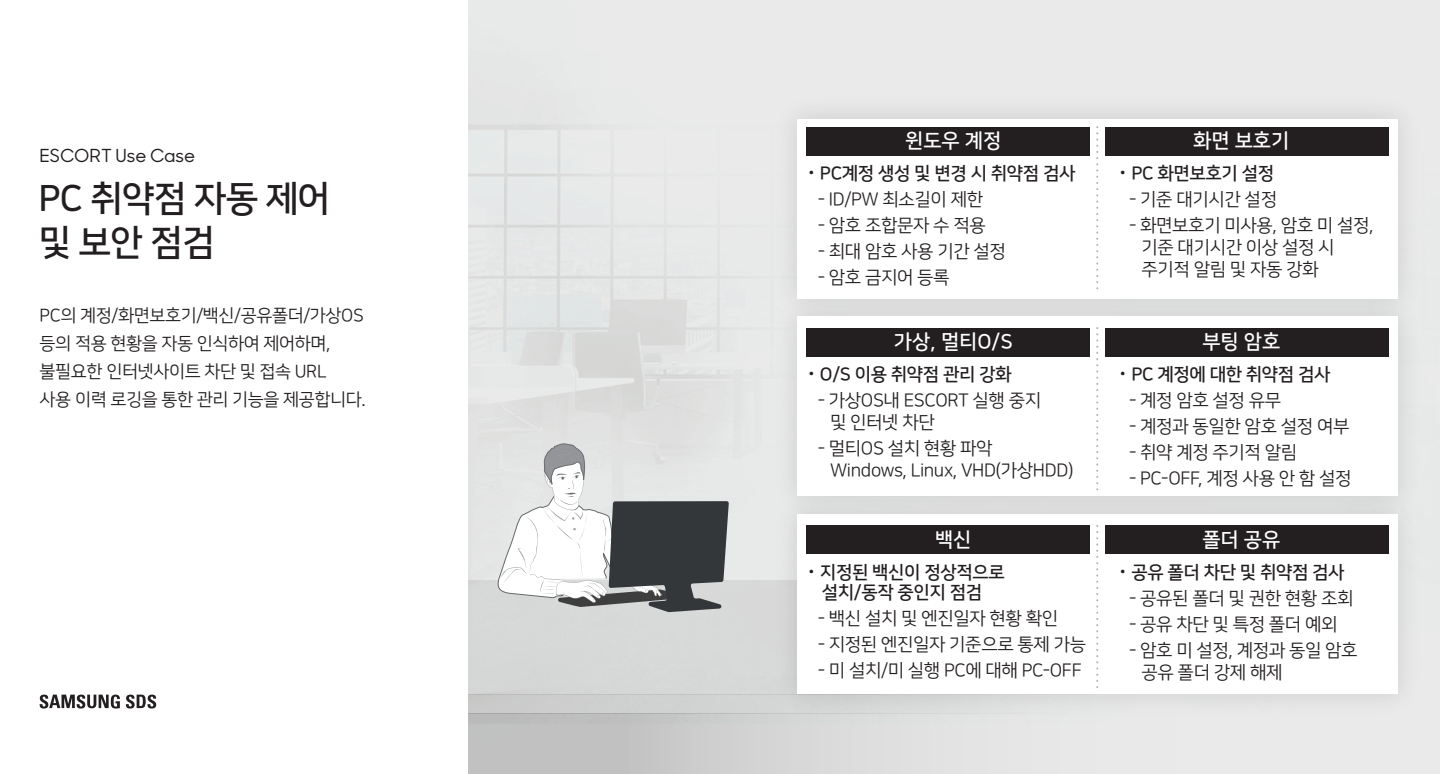
<style>
.page{position:relative;width:1440px;height:774px;background:#fff}
.page>*{position:absolute;margin:0;border:0;box-sizing:border-box;transform-origin:0 0}
.t1{font:36px/44px "Nanum Square B";letter-spacing:-.025em;color:#231f20}
.t2{font:20px "Nanum Square B";color:#fff}
.t3{font:18px/22px "Nanum Square R";letter-spacing:-.02em;color:#231f20}
.t4{font:18px/20px "Nanum Square B";letter-spacing:-.02em;color:#231f20;text-align:center}
.t5{font:500 18px "Sharp Sans No 1";color:#231f20}
.t6{font:17.6px/28px "Nanum Square R";letter-spacing:-.02em;color:#231f20}
.s1{font-family:"Sharp Sans No 1";font-weight:800}
</style>
<div class="page">
<div style="left:468px;top:580px;width:713px;height:115px;background:#d6d8d8"></div>
<div style="left:468px;top:714px;width:713px;height:60px;background:linear-gradient(to right,#bcbcbc,#f0f1f1)"></div>
<div style="left:468px;top:695px;width:713px;height:19px;background:#cecfcf"></div>
<svg style="left:497px;top:442px;width:232px;height:170px"></svg>
<svg style="left:40px;top:695px;width:80px;height:14px"></svg>
<svg style="left:126px;top:695px;width:30px;height:14px"></svg>
<div style="left:797px;top:119px;width:601px;height:179px;background:#fff"></div>
<svg style="left:1096px;top:127px;width:2px;height:156px"></svg>
<div style="left:806px;top:127px;width:283px;height:28px;background:#231f20"></div>
<div style="left:1105px;top:127px;width:284px;height:28px;background:#231f20"></div>
<img style="left:762px;top:531px;width:672px;height:198px">
<div style="left:797px;top:515px;width:601px;height:179px;background:#fff"></div>
<div style="left:806px;top:526px;width:283px;height:28px;background:#231f20"></div>
<div style="left:1105px;top:526px;width:284px;height:28px;background:#231f20"></div>
<svg style="left:1096px;top:531px;width:2px;height:157px"></svg>
<img style="left:762px;top:283px;width:672px;height:248px">
<div style="left:797px;top:317px;width:601px;height:179px;background:#fff"></div>
<div style="left:806px;top:328px;width:283px;height:28px;background:#231f20"></div>
<svg style="left:1096px;top:328px;width:2px;height:163px"></svg>
<div style="left:1105px;top:328px;width:284px;height:28px;background:#231f20"></div>
<p class="t5" style="left:40px;top:143px;width:157px">ESCORT Use Case</p>
<h1 class="t1" style="left:38px;top:177px;width:293px">PC 취약점 자동 제어 및 보안 점검</h1>
<p class="t6" style="left:40px;top:302px;width:328px">PC의 계정/화면보호기/백신/공유폴더/가상OS 등의 적용 현황을 자동 인식하여 제어하며, 불필요한 인터넷사이트 차단 및 접속 URL<br>사용 이력 로깅을 통한 관리 기능을 제공합니다.</p>
<p class="t2" style="left:905px;top:131px;width:97px">윈도우 계정</p>
<p class="t4" style="left:809px;top:164px;width:268px"><span class="s1">·</span> PC계정 생성 및 변경 시 취약점 검사</p>
<p class="t3" style="left:818px;top:189px;width:167px">- ID/PW 최소길이 제한</p>
<p class="t3" style="left:818px;top:215px;width:170px">- 암호 조합문자 수 적용</p>
<p class="t3" style="left:818px;top:241px;width:190px">- 최대 암호 사용 기간 설정</p>
<p class="t3" style="left:818px;top:267px;width:133px">- 암호 금지어 등록</p>
<p class="t2" style="left:894px;top:331px;width:120px">가상, 멀티O/S</p>
<p class="t4" style="left:809px;top:365px;width:204px"><span class="s1">·</span> O/S 이용 취약점 관리 강화</p>
<p class="t3" style="left:830px;top:390px;width:213px;text-indent:-12px">- 가상OS내 ESCORT 실행 중지 및 인터넷 차단</p>
<p class="t3" style="left:830px;top:438px;width:245px;text-indent:-12px">- 멀티OS 설치 현황 파악<br>Windows, Linux, VHD(가상HDD)</p>
<p class="t2" style="left:935px;top:529px;width:38px">백신</p>
<p class="t4" style="left:809px;top:562px;width:197px"><span class="s1">·</span> 지정된 백신이 정상적으로 설치/동작 중인지 점검</p>
<p class="t3" style="left:818px;top:607px;width:242px">- 백신 설치 및 엔진일자 현황 확인</p>
<p class="t3" style="left:818px;top:633px;width:270px">- 지정된 엔진일자 기준으로 통제 가능</p>
<p class="t3" style="left:818px;top:659px;width:266px">- 미 설치/미 실행 PC에 대해 PC-OFF</p>
<p class="t2" style="left:1193px;top:131px;width:97px">화면 보호기</p>
<p class="t4" style="left:1121px;top:164px;width:155px"><span class="s1">·</span> PC 화면보호기 설정</p>
<p class="t3" style="left:1129px;top:189px;width:149px">- 기준 대기시간 설정</p>
<p class="t3" style="left:1141px;top:215px;width:234px;text-indent:-12px">- 화면보호기 미사용, 암호 미 설정, 기준 대기시간 이상 설정 시 주기적 알림 및 자동 강화</p>
<p class="t2" style="left:1202px;top:331px;width:79px">부팅 암호</p>
<p class="t4" style="left:1121px;top:365px;width:211px"><span class="s1">·</span> PC 계정에 대한 취약점 검사</p>
<p class="t3" style="left:1129px;top:390px;width:154px">- 계정 암호 설정 유무</p>
<p class="t3" style="left:1129px;top:416px;width:222px">- 계정과 동일한 암호 설정 여부</p>
<p class="t3" style="left:1129px;top:442px;width:170px">- 취약 계정 주기적 알림</p>
<p class="t3" style="left:1129px;top:468px;width:224px">- PC-OFF, 계정 사용 안 함 설정</p>
<p class="t2" style="left:1202px;top:529px;width:79px">폴더 공유</p>
<p class="t4" style="left:1121px;top:562px;width:225px"><span class="s1">·</span> 공유 폴더 차단 및 취약점 검사</p>
<p class="t3" style="left:1129px;top:587px;width:226px">- 공유된 폴더 및 권한 현황 조회</p>
<p class="t3" style="left:1129px;top:613px;width:210px">- 공유 차단 및 특정 폴더 예외</p>
<p class="t3" style="left:1141px;top:639px;width:218px;text-indent:-12px">- 암호 미 설정, 계정과 동일 암호 공유 폴더 강제 해제</p>
</div>
